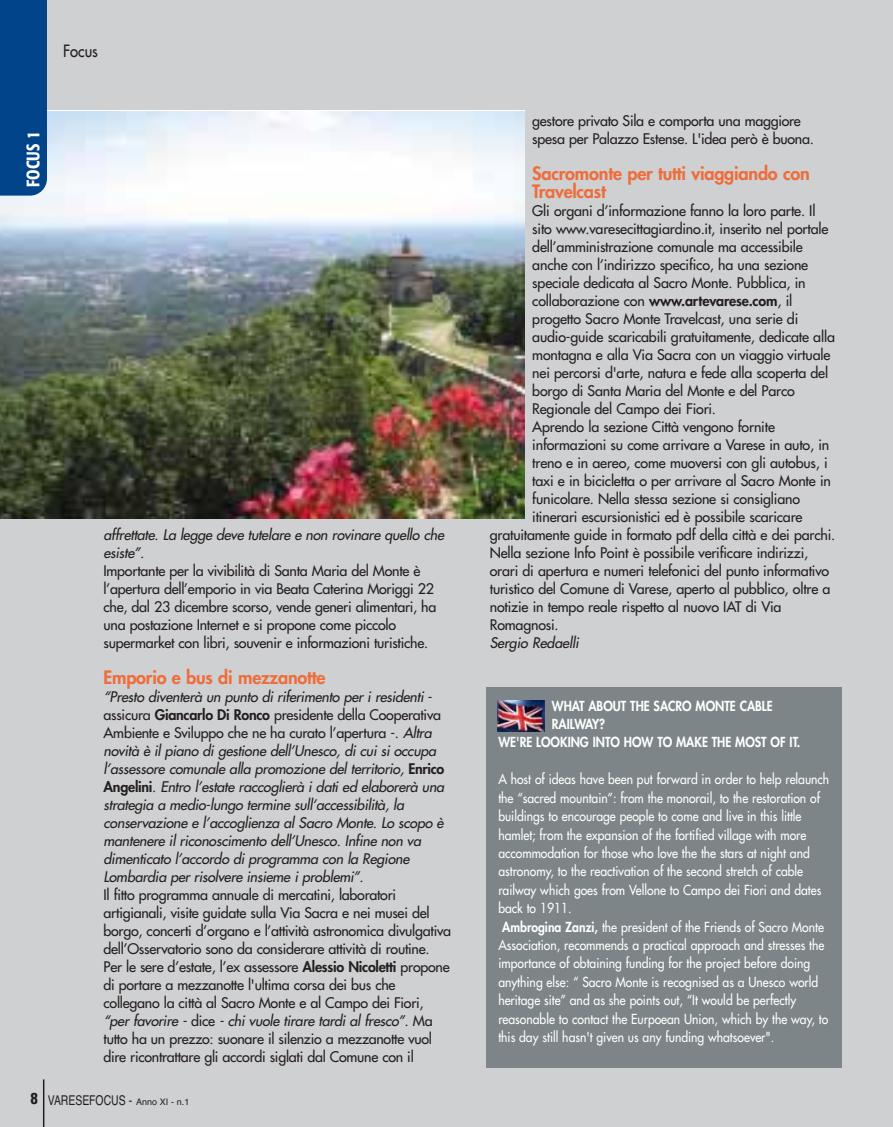
<style>
.page{position:relative;width:893px;height:1127px;background:#fff}
.page>*{position:absolute;margin:0;border:0;box-sizing:border-box;transform-origin:0 0}
.t1{font:800 18px/18px "Futura";letter-spacing:-.01em;color:#ee6d3b}
.t2{font:500 condensed 18px "Formata";letter-spacing:.01em;color:#fff;scale:.9 1}
.t3{font:16.5px "Futura";color:#231f20;scale:.9 1}
.t4{font:14.25px/18px "Futura";letter-spacing:-.01em;color:#231f20}
.t5{font:italic 14.25px/18px "Futura";letter-spacing:-.015em;color:#231f20}
.t6{font:13.5px/18.5px "Futura";color:#fff;scale:.9 1}
.t7{font:800 13.5px "Futura";color:#fff;scale:.9 1}
.t8{font:13.5px "Helvetica";color:#231f20;scale:.77 1}
.s1{font-style:normal}
.s2{font-weight:800;font-style:normal}
.s3{font-weight:800}
.s4{font-style:italic}
.s5{font-weight:900;font-stretch:condensed;font-size:15px}
.s6{font-size:9px}
</style>
<div class="page">
<div style="left:0;top:0;width:892px;height:1127px;background:#cfd0d1"></div>
<div style="left:486px;top:687px;width:356px;height:380px;background:#7d8588"></div>
<img style="left:497px;top:700px;width:47px;height:31px">
<img style="left:0;top:111px;width:525px;height:408px">
<hr style="left:43px;top:1079px;width:1px;height:48px;background:#231f20">
<div style="left:0;top:0;width:47px;height:196px;background:#014489"></div>
<p class="t3" style="left:63px;top:43px;width:40px">Focus</p>
<p class="t2" style="left:26px;top:187px;width:63px;rotate:-90deg">FOCUS 1</p>
<p class="t5" style="left:104px;top:527px;width:344px">affrettate. La legge deve tutelare e non rovinare quello che esiste”.</p>
<p class="t4" style="left:104px;top:563px;width:334px">Importante per la vivibilità di Santa Maria del Monte è l’apertura dell’emporio in via Beata Caterina Moriggi 22 che, dal 23 dicembre scorso, vende generi alimentari, ha una postazione Internet e si propone come piccolo supermarket con libri, souvenir e informazioni turistiche.</p>
<p class="t1" style="left:104px;top:670px;width:224px">Emporio e bus di mezzanotte</p>
<p class="t5" style="left:104px;top:689px;width:345px">“Presto diventerà un punto di riferimento per i residenti <span class="s1">- assicura</span> <span class="s2">Giancarlo Di Ronco</span> <span class="s1">presidente della Cooperativa Ambiente e Sviluppo che ne ha curato l’apertura -.</span> Altra novità è il piano di gestione dell’Unesco, di cui si occupa l’assessore comunale alla promozione del territorio, <span class="s2">E n r i c o A n g e l i n i</span> . Entro l’estate raccoglierà i dati ed elaborerà una strategia a medio-lungo termine sull’accessibilità, la conservazione e l’accoglienza al Sacro Monte. Lo scopo è mantenere il riconoscimento dell’Unesco. Infine non va dimenticato l’accordo di programma con la Regione Lombardia per risolvere insieme i problemi”.</p>
<p class="t4" style="left:104px;top:887px;width:349px">Il fitto programma annuale di mercatini, laboratori artigianali, visite guidate sulla Via Sacra e nei musei del borgo, concerti d’organo e l’attività astronomica divulgativa dell’Osservatorio sono da considerare attività di routine.<br>Per le sere d’estate, l’ex assessore <span class="s3">Alessio Nicoletti</span> propone di portare a mezzanotte l'ultima corsa dei bus che collegano la città al Sacro Monte e al Campo dei Fiori, <span class="s4">“per favorire -</span> d i c e <span class="s4">- chi vuole tirare tardi al fresco”.</span> M a tutto ha un prezzo: suonare il silenzio a mezzanotte vuol dire ricontrattare gli accordi siglati dal Comune con il</p>
<p class="t8" style="left:30px;top:1095px;width:208px"><span class="s5">8</span> VARESEFOCUS - <span class="s6">Anno XI - n.1</span></p>
<p class="t4" style="left:532px;top:113px;width:283px">gestore privato Sila e comporta una maggiore spesa per Palazzo Estense. L'idea però è buona.</p>
<p class="t1" style="left:532px;top:166px;width:279px">Sacromonte per tutti viaggiando con<br>Travelcast</p>
<p class="t4" style="left:532px;top:203px;width:285px">Gli organi d’informazione fanno la loro parte. Il</p>
<p class="t4" style="left:532px;top:221px;width:298px">sito www.varesecittagiardino.it, inserito nel portale</p>
<p class="t4" style="left:532px;top:239px;width:272px">dell’amministrazione comunale ma accessibile</p>
<p class="t4" style="left:532px;top:257px;width:277px">anche con l’indirizzo specifico, ha una sezione</p>
<p class="t4" style="left:532px;top:275px;width:275px">speciale dedicata al Sacro Monte. Pubblica, in</p>
<p class="t4" style="left:532px;top:293px;width:262px">collaborazione con <span class="s3">www.artevarese.com</span>, il</p>
<p class="t4" style="left:532px;top:311px;width:268px">progetto Sacro Monte Travelcast, una serie di</p>
<p class="t4" style="left:532px;top:329px;width:304px">audio-guide scaricabili gratuitamente, dedicate alla</p>
<p class="t4" style="left:532px;top:347px;width:300px">montagna e alla Via Sacra con un viaggio virtuale</p>
<p class="t4" style="left:532px;top:365px;width:297px">nei percorsi d'arte, natura e fede alla scoperta del</p>
<p class="t4" style="left:532px;top:383px;width:264px">borgo di Santa Maria del Monte e del Parco</p>
<p class="t4" style="left:532px;top:401px;width:185px">Regionale del Campo dei Fiori.</p>
<p class="t4" style="left:532px;top:419px;width:244px">Aprendo la sezione Città vengono fornite</p>
<p class="t4" style="left:532px;top:437px;width:298px">informazioni su come arrivare a Varese in auto, in</p>
<p class="t4" style="left:532px;top:455px;width:297px">treno e in aereo, come muoversi con gli autobus, i</p>
<p class="t4" style="left:532px;top:473px;width:300px">taxi e in bicicletta o per arrivare al Sacro Monte in</p>
<p class="t4" style="left:532px;top:491px;width:269px">funicolare. Nella stessa sezione si consigliano</p>
<p class="t4" style="left:532px;top:509px;width:272px">itinerari escursionistici ed è possibile scaricare</p>
<p class="t4" style="left:490px;top:527px;width:347px">gratuitamente guide in formato pdf della città e dei parchi.</p>
<p class="t4" style="left:490px;top:545px;width:320px">Nella sezione Info Point è possibile verificare indirizzi,</p>
<p class="t4" style="left:490px;top:563px;width:341px">orari di apertura e numeri telefonici del punto informativo</p>
<p class="t4" style="left:490px;top:581px;width:342px">turistico del Comune di Varese, aperto al pubblico, oltre a</p>
<p class="t4" style="left:490px;top:599px;width:293px">notizie in tempo reale rispetto al nuovo IAT di Via</p>
<p class="t4" style="left:490px;top:617px;width:70px">Romagnosi.</p>
<p class="t5" style="left:490px;top:635px;width:93px">Sergio Redaelli</p>
<p class="t7" style="left:552px;top:699px;width:247px">WHAT ABOUT THE SACRO MONTE CABLE</p>
<p class="t7" style="left:552px;top:717px;width:61px">RAILWAY?</p>
<p class="t7" style="left:498px;top:736px;width:337px">WE'RE LOOKING INTO HOW TO MAKE THE MOST OF IT.</p>
<p class="t6" style="left:498px;top:771px;width:369px">A host of ideas have been put forward in order to help relaunch the “sacred mountain”: from the monorail, to the restoration of buildings to encourage people to come and live in this little hamlet; from the expansion of the fortified village with more accommodation for those who love the the stars at night and astronomy, to the reactivation of the second stretch of cable railway which goes from Vellone to Campo dei Fiori and dates back to 1911.<br><span class="s3">Ambrogina Zanzi,</span> the president of the Friends of Sacro Monte Association, recommends a practical approach and stresses the importance of obtaining funding for the project before doing anything else: “ Sacro Monte is recognised as a Unesco world heritage site” and as she points out, “It would be perfectly reasonable to contact the Eurpoean Union, which by the way, to this day still hasn't given us any funding whatsoever".</p>
</div>
